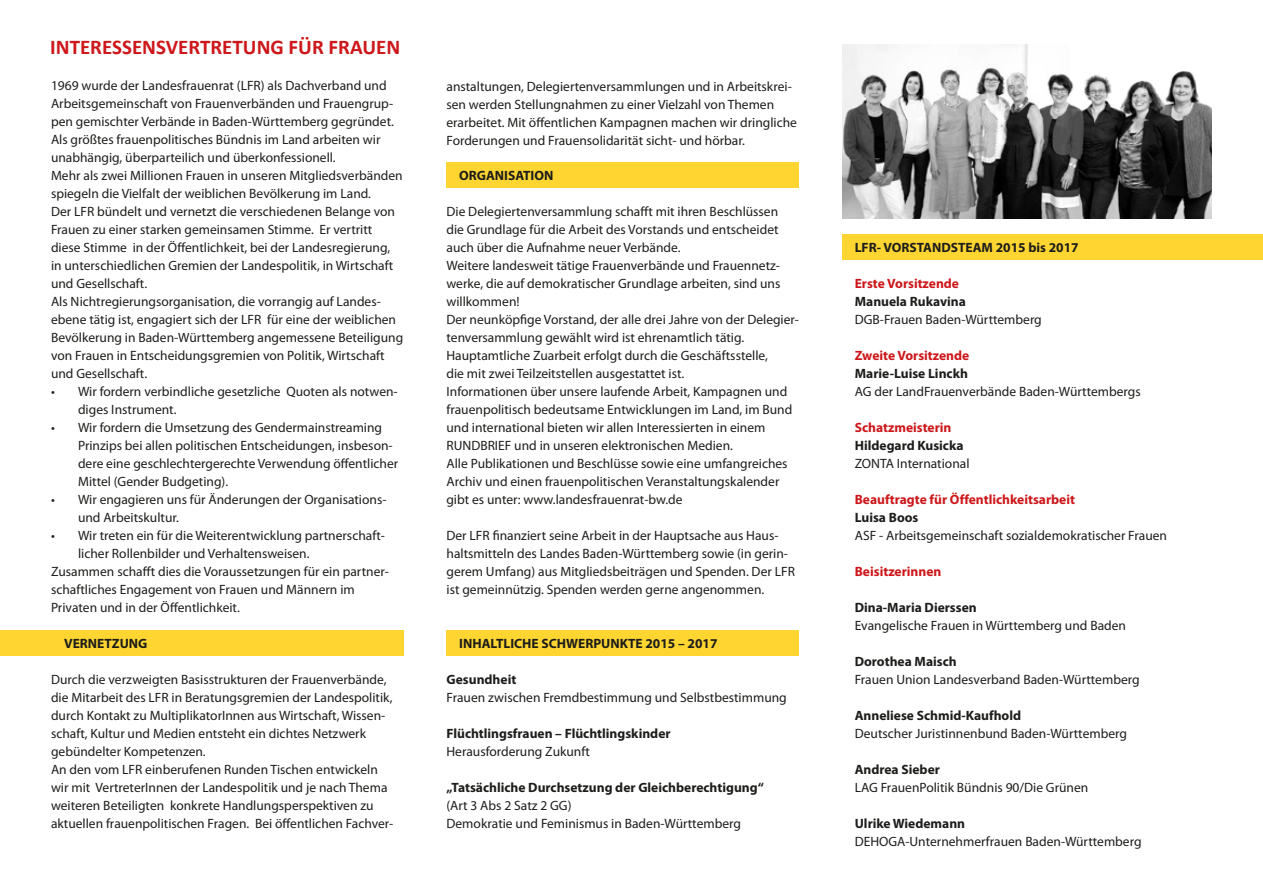
<style>
.page{position:relative;width:1263px;height:893px;background:#fff}
.page>*{position:absolute;margin:0;border:0;box-sizing:border-box;transform-origin:0 0}
.t1{font:700 21px "Calibri";color:#cd171a}
.t2{font:13.5px/18px "Myriad Pro";color:#1d1d1b}
.t3{font:700 13.5px "Myriad Pro";color:#1d1d1b}
.t4{font:700 13.5px "Myriad Pro";color:#cd171a}
</style>
<div class="page">
<div style="left:0;top:630px;width:404px;height:26px;background:#ffd631"></div>
<div style="left:446px;top:630px;width:353px;height:26px;background:#ffd631"></div>
<div style="left:446px;top:162px;width:353px;height:26px;background:#ffd631"></div>
<div style="left:842px;top:234px;width:421px;height:26px;background:#ffd631"></div>
<img style="left:842px;top:45px;width:370px;height:173px">
<h1 class="t1" style="left:50px;top:34px;width:351px">INTERESSENSVERTRETUNG FÜR FRAUEN</h1>
<p class="t2" style="left:51px;top:76px;width:354px">1969 wurde der Landesfrauenrat (LFR) als Dachverband und Arbeitsgemeinschaft von Frauenverbänden und Frauengrup&shy;pen gemischter Verbände in Baden-Württemberg gegründet.<br>Als größtes frauenpolitisches Bündnis im Land arbeiten wir unabhängig, überparteilich und überkonfessionell.<br>Mehr als zwei Millionen Frauen in unseren Mitgliedsverbänden spiegeln die Vielfalt der weiblichen Bevölkerung im Land.<br>Der LFR bündelt und vernetzt die verschiedenen Belange von Frauen zu einer starken gemeinsamen Stimme. Er vertritt diese Stimme in der Öffentlichkeit, bei der Landesregierung, in unterschiedlichen Gremien der Landespolitik, in Wirtschaft und Gesellschaft.<br>Als Nichtregierungsorganisation, die vorrangig auf Landes&shy;ebene tätig ist, engagiert sich der LFR für eine der weiblichen Bevölkerung in Baden-Württemberg angemessene Beteiligung von Frauen in Entscheidungsgremien von Politik, Wirtschaft und Gesellschaft.</p>
<p class="t2" style="left:78px;top:382px;width:321px;text-indent:-27px">• Wir fordern verbindliche gesetzliche Quoten als notwen&shy;diges Instrument.</p>
<p class="t2" style="left:78px;top:418px;width:322px;text-indent:-27px">• Wir fordern die Umsetzung des Gendermainstreaming Prinzips bei allen politischen Entscheidungen, insbeson&shy;dere eine geschlechtergerechte Verwendung öffentlicher Mittel (Gender Budgeting).</p>
<p class="t2" style="left:78px;top:490px;width:310px;text-indent:-27px">• Wir engagieren uns für Änderungen der Organisations&shy;und Arbeitskultur.</p>
<p class="t2" style="left:51px;top:526px;width:335px">• Wir treten ein für die Weiterentwicklung partnerschaft-</p>
<p class="t2" style="left:78px;top:544px;width:233px">licher Rollenbilder und Verhaltensweisen.</p>
<p class="t2" style="left:51px;top:562px;width:339px">Zusammen schafft dies die Voraussetzungen für ein partner-</p>
<p class="t2" style="left:51px;top:580px;width:305px">schaftliches Engagement von Frauen und Männern im</p>
<p class="t2" style="left:51px;top:598px;width:190px">Privaten und in der Öffentlichkeit.</p>
<p class="t2" style="left:446px;top:77px;width:352px">anstaltungen, Delegiertenversammlungen und in Arbeitskrei&shy;sen werden Stellungnahmen zu einer Vielzahl von Themen erarbeitet. Mit öffentlichen Kampagnen machen wir dringliche Forderungen und Frauensolidarität sicht- und hörbar.</p>
<p class="t3" style="left:459px;top:167px;width:96px">ORGANISATION</p>
<p class="t2" style="left:446px;top:202px;width:354px">Die Delegiertenversammlung schafft mit ihren Beschlüssen die Grundlage für die Arbeit des Vorstands und entscheidet auch über die Aufnahme neuer Verbände.<br>Weitere landesweit tätige Frauenverbände und Frauennetz&shy;werke, die auf demokratischer Grundlage arbeiten, sind uns willkommen!<br>Der neunköpfige Vorstand, der alle drei Jahre von der Delegier&shy;tenversammlung gewählt wird ist ehrenamtlich tätig.<br>Hauptamtliche Zuarbeit erfolgt durch die Geschäftsstelle,<br>die mit zwei Teilzeitstellen ausgestattet ist.<br>Informationen über unsere laufende Arbeit, Kampagnen und frauenpolitisch bedeutsame Entwicklungen im Land, im Bund und international bieten wir allen Interessierten in einem RUNDBRIEF und in unseren elektronischen Medien.<br>Alle Publikationen und Beschlüsse sowie eine umfangreiches Archiv und einen frauenpolitischen Veranstaltungskalender gibt es unter: www.landesfrauenrat-bw.de</p>
<p class="t2" style="left:446px;top:526px;width:350px">Der LFR finanziert seine Arbeit in der Hauptsache aus Haus&shy;haltsmitteln des Landes Baden-Württemberg sowie (in gerin&shy;gerem Umfang) aus Mitgliedsbeiträgen und Spenden. Der LFR ist gemeinnützig. Spenden werden gerne angenommen.</p>
<p class="t3" style="left:64px;top:635px;width:85px">VERNETZUNG</p>
<p class="t3" style="left:459px;top:635px;width:260px">INHALTLICHE SCHWERPUNKTE 2015 – 2017</p>
<p class="t2" style="left:51px;top:670px;width:344px">Durch die verzweigten Basisstrukturen der Frauenverbände, die Mitarbeit des LFR in Beratungsgremien der Landespolitik, durch Kontakt zu MultiplikatorInnen aus Wirtschaft, Wissen&shy;schaft, Kultur und Medien entsteht ein dichtes Netzwerk gebündelter Kompetenzen.<br>An den vom LFR einberufenen Runden Tischen entwickeln wir mit VertreterInnen der Landespolitik und je nach Thema weiteren Beteiligten konkrete Handlungsperspektiven zu aktuellen frauenpolitischen Fragen. Bei öffentlichen Fachver-</p>
<p class="t3" style="left:446px;top:671px;width:71px">Gesundheit</p>
<p class="t2" style="left:446px;top:688px;width:342px">Frauen zwischen Fremdbestimmung und Selbstbestimmung</p>
<p class="t3" style="left:446px;top:725px;width:226px">Flüchtlingsfrauen – Flüchtlingskinder</p>
<p class="t2" style="left:446px;top:742px;width:145px">Herausforderung Zukunft</p>
<p class="t3" style="left:446px;top:779px;width:319px">„Tatsächliche Durchsetzung der Gleichberechtigung“</p>
<p class="t2" style="left:446px;top:796px;width:296px">(Art 3 Abs 2 Satz 2 GG)<br>Demokratie und Feminismus in Baden-Württemberg</p>
<p class="t3" style="left:855px;top:239px;width:225px">LFR- VORSTANDSTEAM 2015 bis 2017</p>
<p class="t4" style="left:855px;top:275px;width:106px">Erste Vorsitzende</p>
<p class="t3" style="left:855px;top:293px;width:113px">Manuela Rukavina</p>
<p class="t2" style="left:855px;top:310px;width:189px">DGB-Frauen Baden-Württemberg</p>
<p class="t4" style="left:855px;top:347px;width:116px">Zweite Vorsitzende</p>
<p class="t3" style="left:855px;top:365px;width:115px">Marie-Luise Linckh</p>
<p class="t2" style="left:855px;top:382px;width:287px">AG der LandFrauenverbände Baden-Württembergs</p>
<p class="t4" style="left:855px;top:419px;width:98px">Schatzmeisterin</p>
<p class="t3" style="left:855px;top:437px;width:110px">Hildegard Kusicka</p>
<p class="t2" style="left:855px;top:454px;width:116px">ZONTA International</p>
<p class="t4" style="left:855px;top:491px;width:222px">Beauftragte für Öffentlichkeitsarbeit</p>
<p class="t3" style="left:855px;top:509px;width:65px">Luisa Boos</p>
<p class="t2" style="left:855px;top:526px;width:314px">ASF - Arbeitsgemeinschaft sozialdemokratischer Frauen</p>
<p class="t4" style="left:855px;top:563px;width:88px">Beisitzerinnen</p>
<p class="t3" style="left:855px;top:599px;width:123px">Dina-Maria Dierssen</p>
<p class="t2" style="left:855px;top:616px;width:273px">Evangelische Frauen in Württemberg und Baden</p>
<p class="t3" style="left:855px;top:653px;width:103px">Dorothea Maisch</p>
<p class="t2" style="left:855px;top:670px;width:286px">Frauen Union Landesverband Baden-Württemberg</p>
<p class="t3" style="left:855px;top:707px;width:168px">Anneliese Schmid-Kaufhold</p>
<p class="t2" style="left:855px;top:724px;width:274px">Deutscher Juristinnenbund Baden-Württemberg</p>
<p class="t3" style="left:855px;top:761px;width:87px">Andrea Sieber</p>
<p class="t2" style="left:855px;top:778px;width:235px">LAG FrauenPolitik Bündnis 90/Die Grünen</p>
<p class="t3" style="left:855px;top:815px;width:112px">Ulrike Wiedemann</p>
<p class="t2" style="left:855px;top:832px;width:288px">DEHOGA-Unternehmerfrauen Baden-Württemberg</p>
</div>
